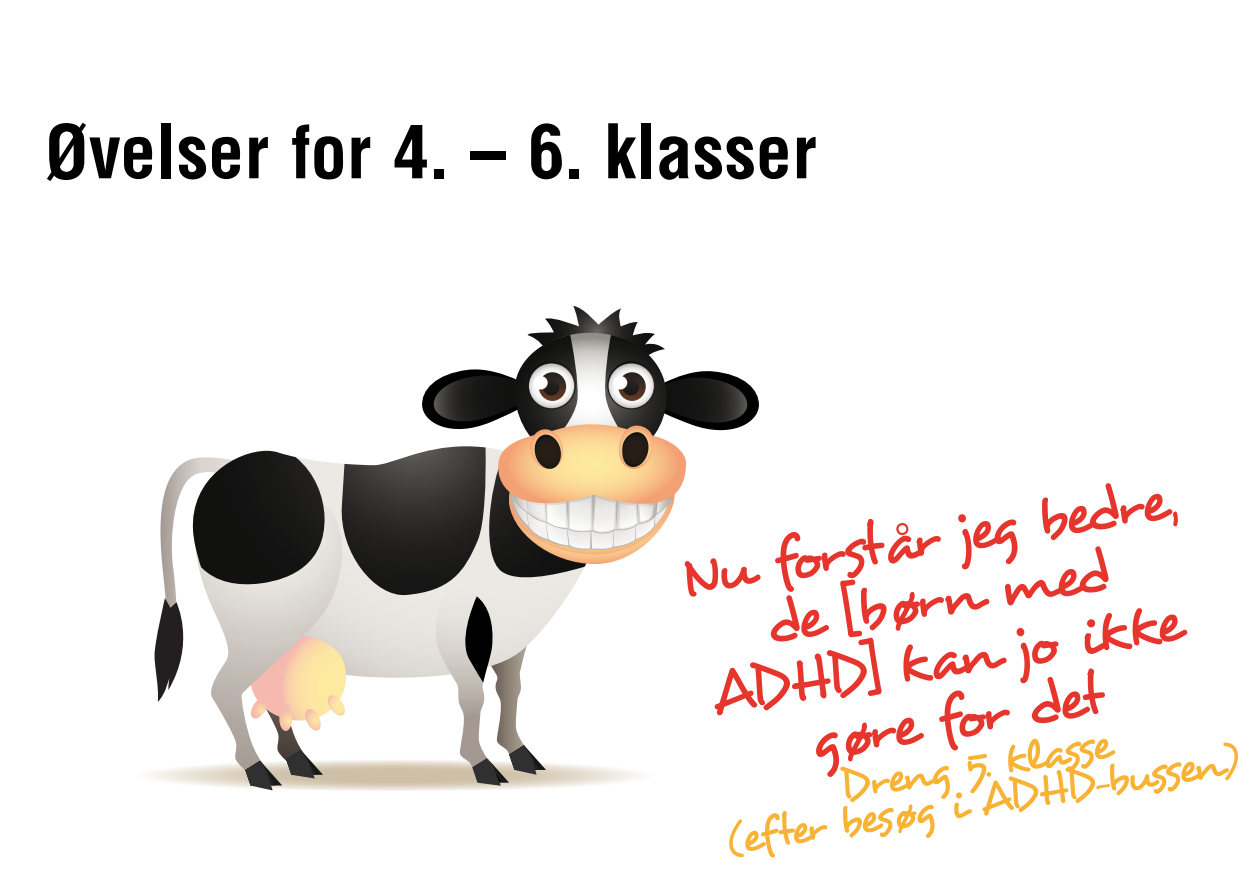
<style>
.page{position:relative;width:1259px;height:893px;background:#fff}
.page>*{position:absolute;margin:0;border:0;box-sizing:border-box;transform-origin:0 0}
.t1{font:700 condensed 72px "Arena";color:#000}
.t2{font:60.75px/60.8px "Desyrel";color:#e5352d;text-align:center}
.t3{font:45px/36px "Desyrel";color:#f8b334;text-align:center}
</style>
<div class="page">
<svg style="left:150px;top:306px;width:609px;height:485px"></svg>
<p class="t1" style="left:45px;top:108px;width:773px">Øvelser for 4. – 6. klasser</p>
<p class="t2" style="left:675px;top:547px;width:503px;rotate:-9deg">Nu forstår jeg bedre, de [børn med<br>ADHD] kan jo ikke gøre for det</p>
<p class="t3" style="left:714px;top:788px;width:525px;rotate:-9deg">Dreng 5. klasse<br>(efter besøg i ADHD-bussen)</p>
</div>
